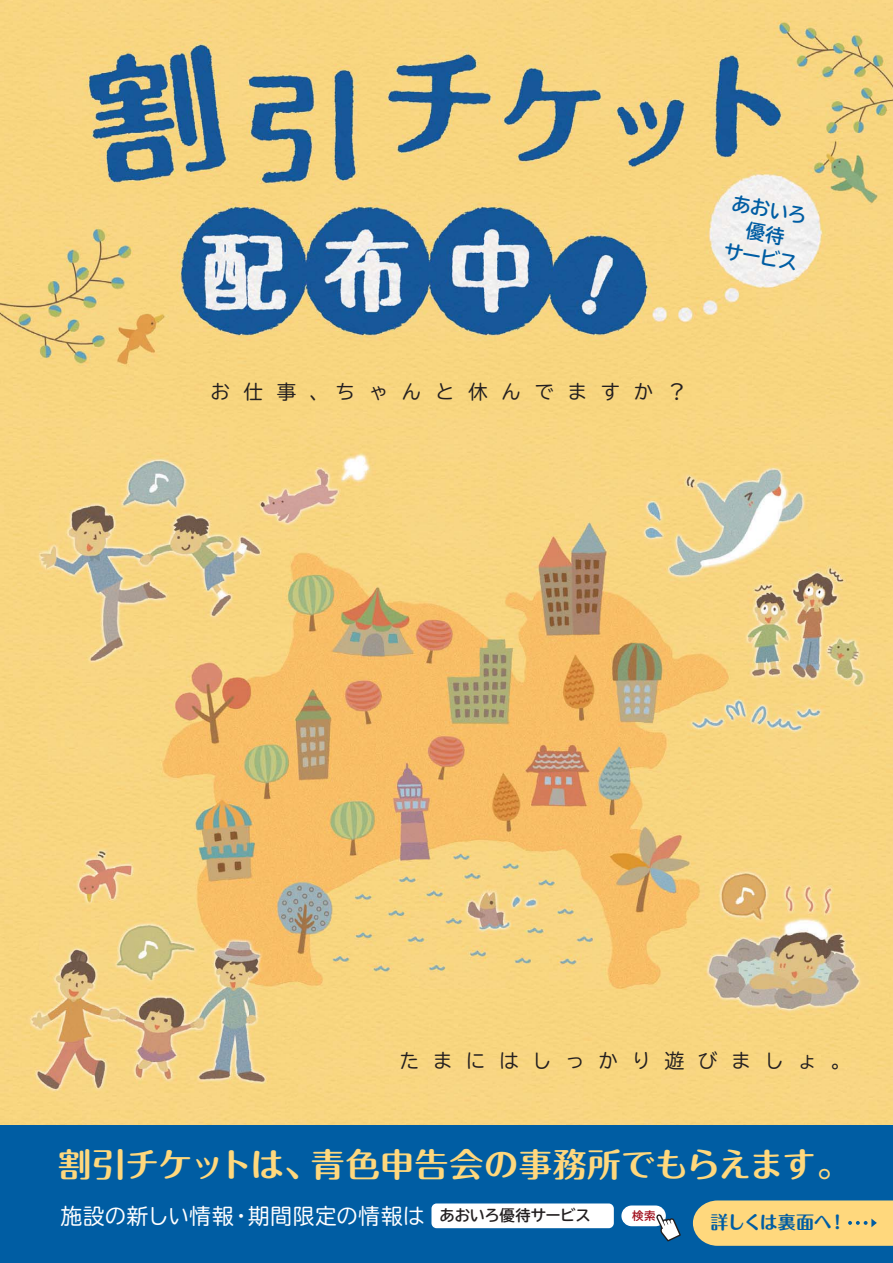
<style>
.page{position:relative;width:893px;height:1263px;background:#fff}
.page>*{position:absolute;margin:0;border:0;box-sizing:border-box;transform-origin:0 0}
.t1{font:33px "Maru Fo Pro Bold 90 msp RKSJ H";letter-spacing:-.015em;color:#ffd87d}
.t2{font:21.45px "TBUDR Go Std Regular 90 msp RKSJ H";letter-spacing:.03em;color:#fff}
.t3{font:19.5px "TBUDR Go Std Regular 90 msp RKSJ H";letter-spacing:.7em;color:#231f20}
.t4{font:19.35px/24.2px "TBUDR Go Std Bold 90 msp RKSJ H";color:#005da3;text-align:center}
.t5{font:18px "Maru Fo Pro Bold 90 msp RKSJ H";letter-spacing:-.04em;color:#005da3}
.t6{font:11.55px "TBUDR Go Std Bold 90 msp RKSJ H";color:#a2121f}
.s1{font-family:"TBUDR Go Std Bold 90 msp RKSJ H";font-size:15.3px;color:#231f20}
</style>
<div class="page">
<img style="left:0;top:0;width:893px;height:1125px">
<div style="left:0;top:1125px;width:893px;height:138px;background:#005da3"></div>
<svg style="left:693px;top:1200px;width:200px;height:46px;background:#f2d17e"></svg>
<div style="left:432px;top:1204px;width:181px;height:23px;background:#fff;border-radius:4px"></div>
<div style="left:622px;top:1206px;width:43px;height:19px;background:#fff;border-radius:10px"></div>
<div style="left:621px;top:1206px;width:45px;height:20px;border:2px solid #fff;border-radius:10px"></div>
<div style="left:431px;top:1204px;width:183px;height:24px;border:2px solid #fff;border-radius:4px"></div>
<svg style="left:655px;top:1213px;width:26px;height:29px"></svg>
<p class="t4" style="left:734px;top:194px;width:77px;rotate:10deg">あおいろ優待<br>サービス</p>
<p class="t3" style="left:210px;top:385px;width:478px">お仕事、ちゃんと休んでますか？</p>
<p class="t3" style="left:400px;top:1053px;width:452px">たまにはしっかり遊びましょ。</p>
<h1 class="t1" style="left:58px;top:1152px;width:794px">割引チケットは、青色申告会の事務所でもらえます。</h1>
<p class="t2" style="left:61px;top:1208px;width:531px">施設の新しい情報・期間限定の情報は <span class="s1">あおいろ優待サービス</span></p>
<p class="t5" style="left:710px;top:1216px;width:137px">詳しくは裏面へ！</p>
<p class="t6" style="left:632px;top:1212px;width:25px">検索</p>
</div>
